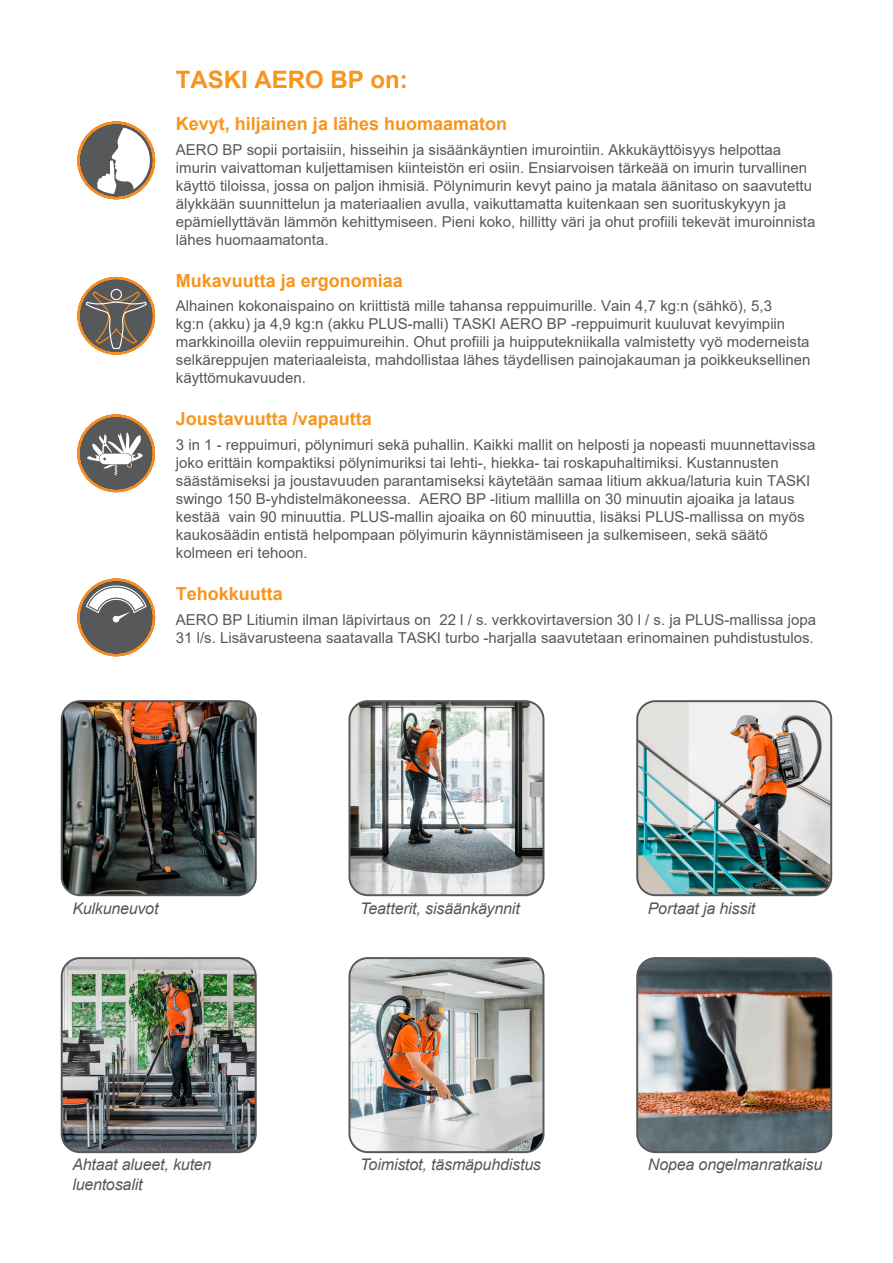
<style>
.page{position:relative;width:893px;height:1263px;background:#fff}
.page>*{position:absolute;margin:0;border:0;box-sizing:border-box;transform-origin:0 0}
.t1{font:700 24px "Arial";color:#f7951d}
.t2{font:700 18px "Arial";color:#f7951d}
.Table_Text{font:italic 16.05px/19.2px "Arial";letter-spacing:-.01em;color:#57585a}
.t3{font:15px/18px "Arial";color:#57585a}
</style>
<div class="page">
<svg style="left:77px;top:578px;width:79px;height:79px"></svg>
<svg style="left:77px;top:276px;width:79px;height:79px"></svg>
<svg style="left:77px;top:414px;width:79px;height:79px"></svg>
<svg style="left:77px;top:121px;width:79px;height:79px"></svg>
<img style="left:62px;top:703px;width:192px;height:192px">
<div style="left:61px;top:700px;width:196px;height:196px;border:2px solid #57585a;border-radius:18px"></div>
<img style="left:639px;top:703px;width:192px;height:192px">
<div style="left:636px;top:700px;width:196px;height:196px;border:2px solid #57585a;border-radius:18px"></div>
<img style="left:351px;top:960px;width:192px;height:192px">
<div style="left:348px;top:957px;width:196px;height:196px;border:2px solid #57585a;border-radius:18px"></div>
<img style="left:639px;top:960px;width:192px;height:192px">
<div style="left:636px;top:957px;width:196px;height:196px;border:2px solid #57585a;border-radius:18px"></div>
<img style="left:62px;top:960px;width:192px;height:192px">
<div style="left:61px;top:957px;width:196px;height:196px;border:2px solid #57585a;border-radius:18px"></div>
<img style="left:351px;top:703px;width:192px;height:192px">
<div style="left:348px;top:700px;width:196px;height:196px;border:2px solid #57585a;border-radius:18px"></div>
<p class="t1" style="left:176px;top:63px;width:234px">TASKI AERO BP on:</p>
<p class="t2" style="left:176px;top:111px;width:333px">Kevyt, hiljainen ja lähes huomaamaton</p>
<p class="t3" style="left:176px;top:140px;width:641px">AERO BP sopii portaisiin, hisseihin ja sisäänkäyntien imurointiin. Akkukäyttöisyys helpottaa imurin vaivattoman kuljettamisen kiinteistön eri osiin. Ensiarvoisen tärkeää on imurin turvallinen käyttö tiloissa, jossa on paljon ihmisiä. Pölynimurin kevyt paino ja matala äänitaso on saavutettu älykkään suunnittelun ja materiaalien avulla, vaikuttamatta kuitenkaan sen suorituskykyyn ja epämiellyttävän lämmön kehittymiseen. Pieni koko, hillitty väri ja ohut profiili tekevät imuroinnista lähes huomaamatonta.</p>
<p class="t2" style="left:176px;top:267px;width:229px">Mukavuutta ja ergonomiaa</p>
<p class="t3" style="left:176px;top:297px;width:636px">Alhainen kokonaispaino on kriittistä mille tahansa reppuimurille. Vain 4,7 kg:n (sähkö), 5,3<br>kg:n (akku) ja 4,9 kg:n (akku PLUS-malli) TASKI AERO BP -reppuimurit kuuluvat kevyimpiin markkinoilla oleviin reppuimureihin. Ohut profiili ja huipputekniikalla valmistetty vyö moderneista selkäreppujen materiaaleista, mahdollistaa lähes täydellisen painojakauman ja poikkeuksellinen käyttömukavuuden.</p>
<p class="t2" style="left:176px;top:406px;width:198px">Joustavuutta /vapautta</p>
<p class="t3" style="left:176px;top:435px;width:641px">3 in 1 - reppuimuri, pölynimuri sekä puhallin. Kaikki mallit on helposti ja nopeasti muunnettavissa joko erittäin kompaktiksi pölynimuriksi tai lehti-, hiekka- tai roskapuhaltimiksi. Kustannusten säästämiseksi ja joustavuuden parantamiseksi käytetään samaa litium akkua/laturia kuin TASKI swingo 150 B-yhdistelmäkoneessa. AERO BP -litium mallilla on 30 minuutin ajoaika ja lataus kestää vain 90 minuuttia. PLUS-mallin ajoaika on 60 minuuttia, lisäksi PLUS-mallissa on myös kaukosäädin entistä helpompaan pölyimurin käynnistämiseen ja sulkemiseen, sekä säätö kolmeen eri tehoon.</p>
<p class="t2" style="left:176px;top:581px;width:109px">Tehokkuutta</p>
<p class="t3" style="left:176px;top:610px;width:642px">AERO BP Litiumin ilman läpivirtaus on 22 l / s. verkkovirtaversion 30 l / s. ja PLUS-mallissa jopa<br>31 l/s. Lisävarusteena saatavalla TASKI turbo -harjalla saavutetaan erinomainen puhdistustulos.</p>
<p class="Table_Text" style="left:72px;top:899px;width:88px">Kulkuneuvot</p>
<p class="Table_Text" style="left:360px;top:899px;width:161px">Teatterit, sisäänkäynnit</p>
<p class="Table_Text" style="left:648px;top:899px;width:109px">Portaat ja hissit</p>
<p class="Table_Text" style="left:72px;top:1155px;width:141px">Ahtaat alueet, kuten luentosalit</p>
<p class="Table_Text" style="left:360px;top:1155px;width:182px">Toimistot, täsmäpuhdistus</p>
<p class="Table_Text" style="left:648px;top:1155px;width:176px">Nopea ongelmanratkaisu</p>
</div>
